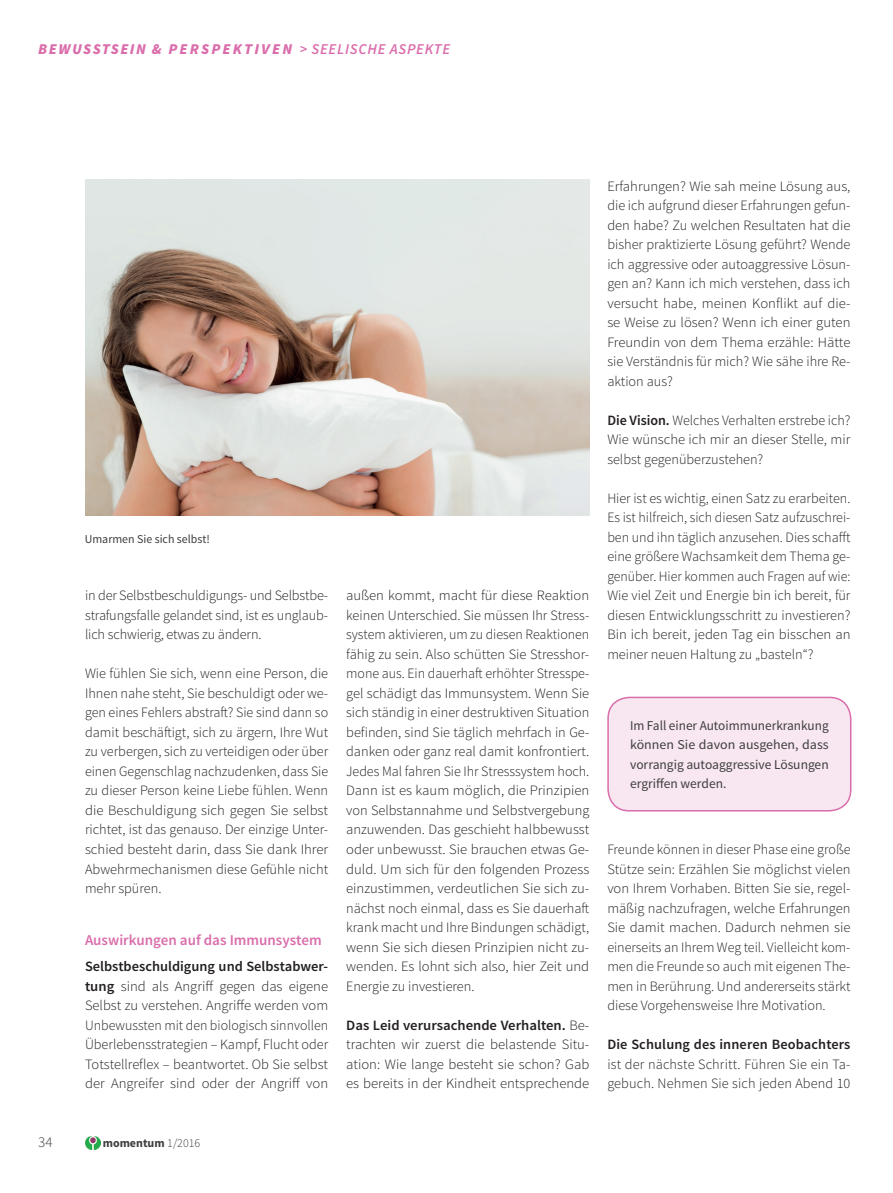
<style>
.page{position:relative;width:893px;height:1193px;background:#fff}
.page>*{position:absolute;margin:0;border:0;box-sizing:border-box;transform-origin:0 0}
.t1{font:italic 900 15px "Source Sans Pro";letter-spacing:.12em;color:#da6dab}
.t2{font:600 15px "Source Sans Pro";color:#da6dab}
.t3{font:300 15px "Source Sans Pro";color:#3e3e3f}
.t4{font:300 14.25px/19.5px "Source Sans Pro";color:#231f20;text-align:justify}
.t5{font:13.5px/19.5px "Source Sans Pro";color:#3e3e3f;text-align:justify}
.t6{font:12px "Source Sans Pro";color:#3e3e3f}
.t7{font:700 12px "Source Sans Pro";color:#3e3e3f}
.s1{font-weight:600}
.s2{font-weight:300}
</style>
<div class="page">
<img style="left:85px;top:1136px;width:15px;height:12px">
<div style="left:608px;top:697px;width:243px;height:113px;background:#f8e6f0;border-radius:21px"></div>
<div style="left:607px;top:696px;width:244px;height:115px;border:2px solid #da6dab;border-radius:21px"></div>
<img style="left:85px;top:180px;width:504px;height:336px">
<p class="t1" style="left:38px;top:39px;width:413px">BEWUSSTSEIN &amp; PERSPEKTIVEN <span class="s1">&gt; SEELISCHE ASPEKTE</span></p>
<p class="t6" style="left:85px;top:532px;width:127px">Umarmen Sie sich selbst!</p>
<p class="t4" style="left:85px;top:586px;width:245px">in der Selbstbeschuldigungs- und Selbstbe&shy;strafungsfalle gelandet sind, ist es unglaub&shy;lich schwierig, etwas zu ändern.</p>
<p class="t4" style="left:85px;top:664px;width:245px">Wie fühlen Sie sich, wenn eine Person, die Ihnen nahe steht, Sie beschuldigt oder we&shy;gen eines Fehlers abstraft? Sie sind dann so damit beschäftigt, sich zu ärgern, Ihre Wut zu verbergen, sich zu verteidigen oder über einen Gegenschlag nachzudenken, dass Sie zu dieser Person keine Liebe fühlen. Wenn die Beschuldigung sich gegen Sie selbst richtet, ist das genauso. Der einzige Unter&shy;schied besteht darin, dass Sie dank Ihrer Abwehrmechanismen diese Gefühle nicht mehr spüren.</p>
<p class="t2" style="left:85px;top:930px;width:238px">Auswirkungen auf das Immunsystem</p>
<p class="t4" style="left:85px;top:956px;width:245px"><span class="s1">Selbstbeschuldigung und Selbstabwer&shy;tung</span> sind als Angriff gegen das eigene Selbst zu verstehen. Angriffe werden vom Unbewussten mit den biologisch sinnvollen Überlebensstrategien – Kampf, Flucht oder Totstellreflex – beantwortet. Ob Sie selbst der Angreifer sind oder der Angriff von</p>
<p class="t4" style="left:346px;top:586px;width:245px">außen kommt, macht für diese Reaktion keinen Unterschied. Sie müssen Ihr Stress&shy;system aktivieren, um zu diesen Reaktionen fähig zu sein. Also schütten Sie Stresshor&shy;mone aus. Ein dauerhaft erhöhter Stresspe&shy;gel schädigt das Immunsystem. Wenn Sie sich ständig in einer destruktiven Situation befinden, sind Sie täglich mehrfach in Ge&shy;danken oder ganz real damit konfrontiert.<br>Jedes Mal fahren Sie Ihr Stresssystem hoch.<br>Dann ist es kaum möglich, die Prinzipien von Selbstannahme und Selbstvergebung anzuwenden. Das geschieht halbbewusst oder unbewusst. Sie brauchen etwas Ge&shy;duld. Um sich für den folgenden Prozess einzustimmen, verdeutlichen Sie sich zu&shy;nächst noch einmal, dass es Sie dauerhaft krank macht und Ihre Bindungen schädigt, wenn Sie sich diesen Prinzipien nicht zu&shy;wenden. Es lohnt sich also, hier Zeit und Energie zu investieren.</p>
<p class="t4" style="left:346px;top:1015px;width:245px"><span class="s1">Das Leid verursachende Verhalten.</span> Be&shy;trachten wir zuerst die belastende Situ&shy;ation: Wie lange besteht sie schon? Gab es bereits in der Kindheit entsprechende</p>
<p class="t3" style="left:38px;top:1132px;width:16px">34</p>
<p class="t7" style="left:103px;top:1134px;width:99px">momentum <span class="s2">1/2016</span></p>
<p class="t4" style="left:607px;top:176px;width:245px">Erfahrungen? Wie sah meine Lösung aus, die ich aufgrund dieser Erfahrungen gefun&shy;den habe? Zu welchen Resultaten hat die bisher praktizierte Lösung geführt? Wende ich aggressive oder autoaggressive Lösun&shy;gen an? Kann ich mich verstehen, dass ich versucht habe, meinen Konflikt auf die&shy;se Weise zu lösen? Wenn ich einer guten Freundin von dem Thema erzähle: Hätte sie Verständnis für mich? Wie sähe ihre Re&shy;aktion aus?</p>
<p class="t4" style="left:607px;top:410px;width:245px"><span class="s1">Die Vision.</span> Welches Verhalten erstrebe ich?<br>Wie wünsche ich mir an dieser Stelle, mir selbst gegenüberzustehen?</p>
<p class="t4" style="left:607px;top:488px;width:245px">Hier ist es wichtig, einen Satz zu erarbeiten.<br>Es ist hilfreich, sich diesen Satz aufzuschrei&shy;ben und ihn täglich anzusehen. Dies schafft eine größere Wachsamkeit dem Thema ge&shy;genüber. Hier kommen auch Fragen auf wie:<br>Wie viel Zeit und Energie bin ich bereit, für diesen Entwicklungsschritt zu investieren?<br>Bin ich bereit, jeden Tag ein bisschen an meiner neuen Haltung zu „basteln“?</p>
<p class="t5" style="left:630px;top:715px;width:200px">Im Fall einer Autoimmunerkrankung können Sie davon ausgehen, dass vorrangig autoaggressive Lösungen ergriffen werden.</p>
<p class="t4" style="left:607px;top:839px;width:245px">Freunde können in dieser Phase eine große Stütze sein: Erzählen Sie möglichst vielen von Ihrem Vorhaben. Bitten Sie sie, regel&shy;mäßig nachzufragen, welche Erfahrungen Sie damit machen. Dadurch nehmen sie einerseits an Ihrem Weg teil. Vielleicht kom&shy;men die Freunde so auch mit eigenen The&shy;men in Berührung. Und andererseits stärkt diese Vorgehensweise Ihre Motivation.</p>
<p class="t4" style="left:607px;top:1034px;width:245px"><span class="s1">Die Schulung des inneren Beobachters </span>ist der nächste Schritt. Führen Sie ein Ta&shy;gebuch. Nehmen Sie sich jeden Abend 10</p>
</div>
